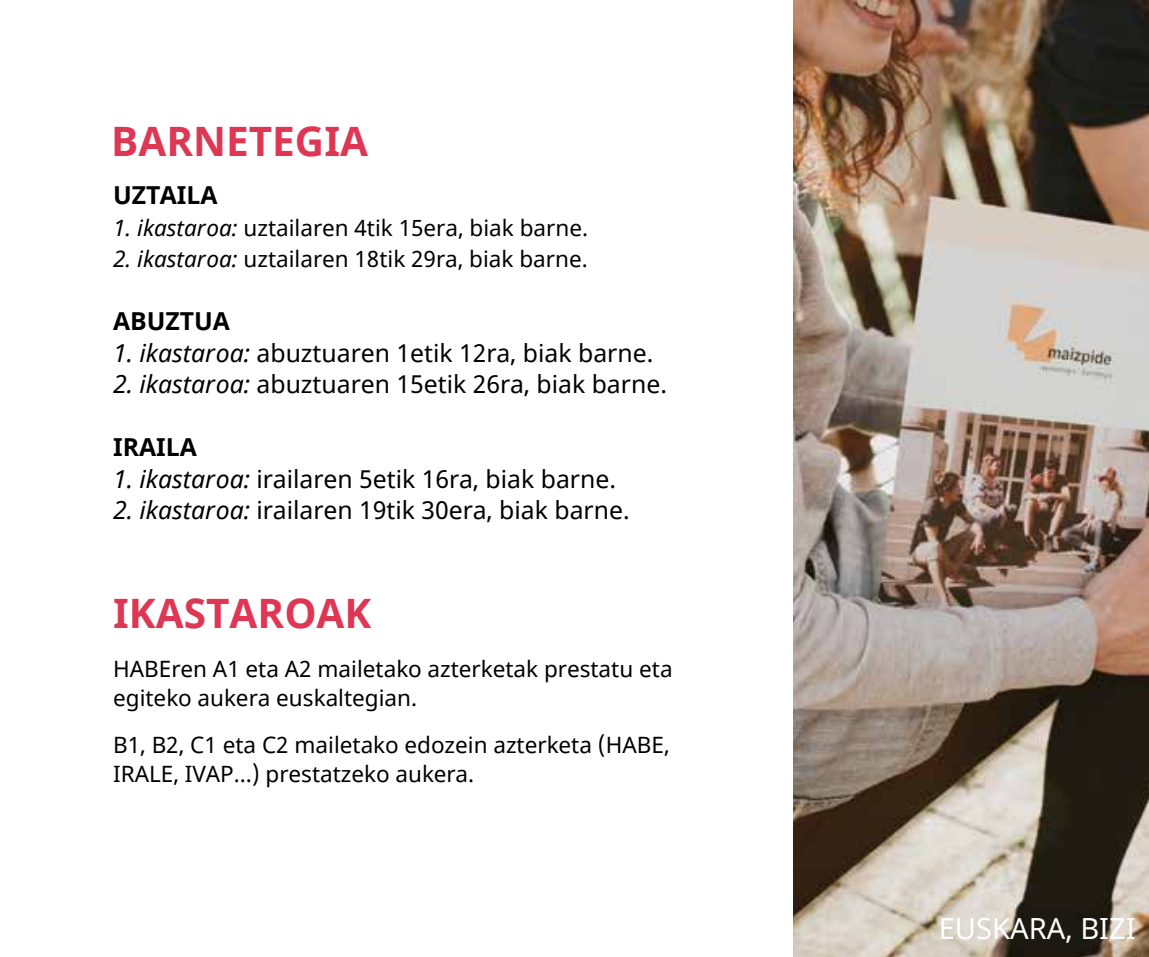
<style>
.page{position:relative;width:1149px;height:957px;background:#fff}
.page>*{position:absolute;margin:0;border:0;box-sizing:border-box;transform-origin:0 0}
.t1{font:700 40.5px "Noto Sans";color:#de3754}
.t2{font:29.03px "Noto Sans";color:#fff}
.t3{font:24.75px "Noto Sans";color:#000}
.t4{font:700 24.75px "Noto Sans";color:#000}
.t5{font:22.5px/29.2px "Noto Sans";color:#000}
.s1{font-style:italic}
</style>
<div class="page">
<img style="left:793px;top:1px;width:355px;height:956px">
<h1 class="t1" style="left:111px;top:112px;width:258px">BARNETEGIA</h1>
<p class="t4" style="left:113px;top:178px;width:106px">UZTAILA</p>
<p class="t5" style="left:113px;top:214px;width:476px"><span class="s1">1. ikastaroa:</span> uztailaren 4tik 15era, biak barne.</p>
<p class="t5" style="left:113px;top:245px;width:476px"><span class="s1">2. ikastaroa:</span> uztailaren 18tik 29ra, biak barne.</p>
<p class="t4" style="left:113px;top:304px;width:118px">ABUZTUA</p>
<p class="t3" style="left:113px;top:336px;width:541px"><span class="s1">1. ikastaroa:</span> abuztuaren 1etik 12ra, biak barne.</p>
<p class="t3" style="left:113px;top:367px;width:555px"><span class="s1">2. ikastaroa:</span> abuztuaren 15etik 26ra, biak barne.</p>
<p class="t4" style="left:113px;top:430px;width:85px">IRAILA</p>
<p class="t3" style="left:113px;top:462px;width:504px"><span class="s1">1. ikastaroa:</span> irailaren 5etik 16ra, biak barne.</p>
<p class="t3" style="left:113px;top:493px;width:518px"><span class="s1">2. ikastaroa:</span> irailaren 19tik 30era, biak barne.</p>
<h1 class="t1" style="left:113px;top:585px;width:260px">IKASTAROAK</h1>
<p class="t5" style="left:113px;top:654px;width:561px">HABEren A1 eta A2 mailetako azterketak prestatu eta egiteko aukera euskaltegian.</p>
<p class="t5" style="left:113px;top:731px;width:558px">B1, B2, C1 eta C2 mailetako edozein azterketa (HABE,<br>IRALE, IVAP…) prestatzeko aukera.</p>
<p class="t2" style="left:938px;top:908px;width:198px">EUSKARA, BIZI</p>
</div>
